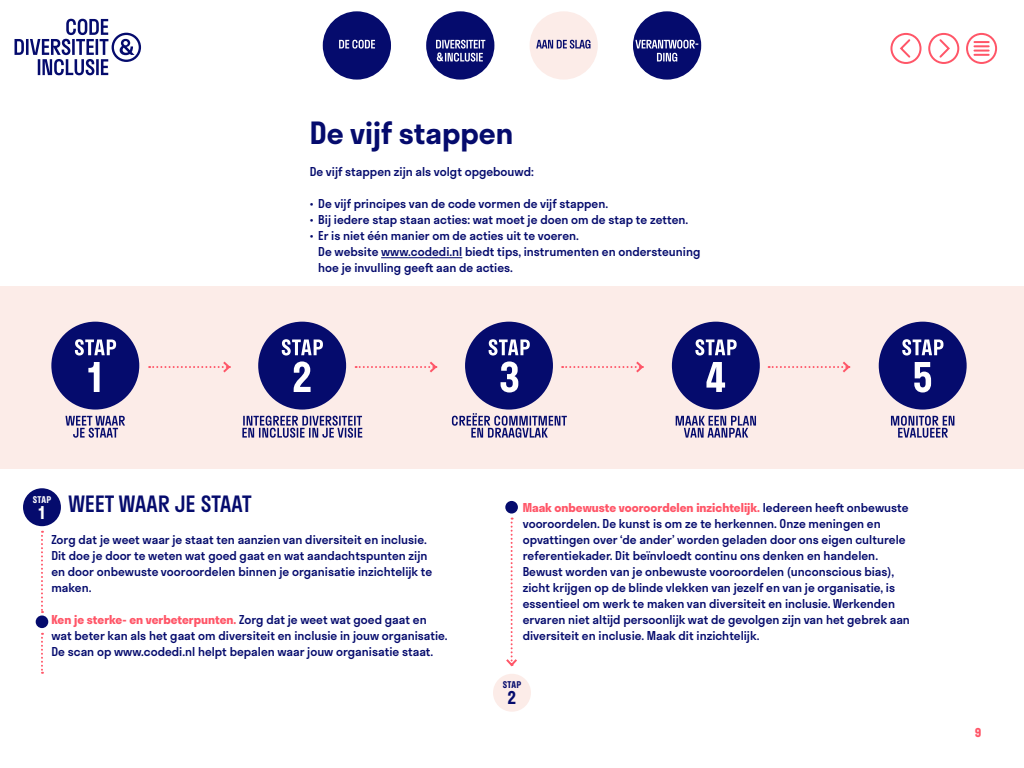
<style>
.page{position:relative;width:1024px;height:768px;background:#fff}
.page>*{position:absolute;margin:0;border:0;box-sizing:border-box;transform-origin:0 0}
.KOP_1{font:600 30px "Stratos";color:#050b6d}
.STAP_KOP{font:500 22px "Stratos";color:#050b6d}
.t1{font:600 17.3px "Stratos";color:#fff}
.t2{font:600 17.3px "Stratos";color:#050b6d}
.PLAT_STAP{font:500 12px/16px "Stratos";color:#050b6d}
.OPSOMMING{font:500 12px/16px "Stratos";color:#050b6d}
.PLAT{font:500 12px "Stratos";color:#050b6d}
.t3{font:700 12px "Stratos";color:#ff5668}
.t4{font:600 9.1px "Stratos";color:#fff}
.t5{font:600 9.1px "Stratos";color:#050b6d}
.s1{font-weight:700;color:#ff5668}
</style>
<div class="page">
<div style="left:0;top:286px;width:1024px;height:183px;background:#fcece8"></div>
<hr style="left:381px;top:257px;width:81px;height:1px;background:#050b6d">
<div style="left:51px;top:322px;width:88px;height:88px;background:#050b6d;border-radius:50%"></div>
<svg style="left:75px;top:339px;width:41px;height:17px"></svg>
<svg style="left:88px;top:362px;width:12px;height:30px"></svg>
<svg style="left:65px;top:416px;width:60px;height:22px"></svg>
<div style="left:258px;top:322px;width:88px;height:88px;background:#050b6d;border-radius:50%"></div>
<svg style="left:282px;top:339px;width:41px;height:53px"></svg>
<svg style="left:242px;top:416px;width:120px;height:22px"></svg>
<div style="left:465px;top:322px;width:88px;height:88px;background:#050b6d;border-radius:50%"></div>
<svg style="left:489px;top:339px;width:41px;height:54px"></svg>
<svg style="left:452px;top:413px;width:115px;height:25px"></svg>
<div style="left:672px;top:322px;width:88px;height:88px;background:#050b6d;border-radius:50%"></div>
<svg style="left:695px;top:339px;width:42px;height:17px"></svg>
<svg style="left:706px;top:362px;width:19px;height:30px"></svg>
<svg style="left:676px;top:416px;width:80px;height:22px"></svg>
<div style="left:879px;top:322px;width:88px;height:88px;background:#050b6d;border-radius:50%"></div>
<svg style="left:914px;top:362px;width:17px;height:31px"></svg>
<svg style="left:902px;top:339px;width:41px;height:17px"></svg>
<svg style="left:891px;top:416px;width:63px;height:22px"></svg>
<svg style="left:149px;top:361px;width:82px;height:12px"></svg>
<svg style="left:356px;top:361px;width:82px;height:12px"></svg>
<svg style="left:562px;top:361px;width:82px;height:12px"></svg>
<svg style="left:769px;top:361px;width:82px;height:12px"></svg>
<div style="left:23px;top:488px;width:38px;height:38px;background:#050b6d;border-radius:50%"></div>
<svg style="left:41px;top:531px;width:2px;height:82px"></svg>
<svg style="left:41px;top:633px;width:2px;height:41px"></svg>
<div style="left:36px;top:615px;width:12px;height:13px;background:#050b6d;border-radius:50%"></div>
<svg style="left:506px;top:518px;width:11px;height:149px"></svg>
<div style="left:505px;top:501px;width:13px;height:13px;background:#050b6d;border-radius:50%"></div>
<div style="left:493px;top:674px;width:38px;height:38px;background:#fcece8;border-radius:50%"></div>
<div style="left:323px;top:11px;width:68px;height:69px;background:#050b6d;border-radius:50%"></div>
<div style="left:530px;top:11px;width:68px;height:69px;background:#fcece8;border-radius:50%"></div>
<div style="left:633px;top:11px;width:68px;height:69px;background:#050b6d;border-radius:50%"></div>
<div style="left:426px;top:11px;width:68px;height:69px;background:#050b6d;border-radius:50%"></div>
<svg style="left:339px;top:40px;width:36px;height:9px"></svg>
<svg style="left:436px;top:40px;width:49px;height:22px"></svg>
<svg style="left:536px;top:40px;width:55px;height:9px"></svg>
<svg style="left:635px;top:40px;width:63px;height:22px"></svg>
<div style="left:928px;top:33px;width:31px;height:31px;border:2px solid #ff5668;border-radius:50%"></div>
<svg style="left:939px;top:37px;width:12px;height:23px"></svg>
<div style="left:890px;top:33px;width:32px;height:31px;border:2px solid #ff5668;border-radius:50%"></div>
<svg style="left:898px;top:37px;width:13px;height:23px"></svg>
<div style="left:966px;top:33px;width:31px;height:31px;border:2px solid #ff5668;border-radius:50%"></div>
<svg style="left:974px;top:41px;width:15px;height:15px"></svg>
<svg style="left:15px;top:19px;width:126px;height:56px"></svg>
<h2 class="KOP_1" style="left:310px;top:109px;width:205px">De vijf stappen</h2>
<p class="PLAT" style="left:310px;top:162px;width:226px">De vijf stappen zijn als volgt opgebouwd:</p>
<p class="OPSOMMING" style="left:310px;top:195px;width:300px">• De vijf principes van de code vormen de vijf stappen.</p>
<p class="OPSOMMING" style="left:310px;top:211px;width:380px">• Bij iedere stap staan acties: wat moet je doen om de stap te zetten.</p>
<p class="OPSOMMING" style="left:310px;top:227px;width:271px">• Er is niet één manier om de acties uit te voeren.</p>
<p class="OPSOMMING" style="left:318px;top:243px;width:384px">De website www.codedi.nl biedt tips, instrumenten en ondersteuning hoe je invulling geeft aan de acties.</p>
<h2 class="STAP_KOP" style="left:68px;top:486px;width:185px">WEET WAAR JE STAAT</h2>
<p class="PLAT_STAP" style="left:51px;top:531px;width:382px">Zorg dat je weet waar je staat ten aanzien van diversiteit en inclusie.<br>Dit doe je door te weten wat goed gaat en wat aandachtspunten zijn en door onbewuste vooroordelen binnen je organisatie inzichtelijk te maken.</p>
<p class="PLAT_STAP" style="left:51px;top:611px;width:398px"><span class="s1">Ken je sterke- en verbeterpunten.</span> Zorg dat je weet wat goed gaat en wat beter kan als het gaat om diversiteit en inclusie in jouw organisatie.<br>De scan op www.codedi.nl helpt bepalen waar jouw organisatie staat.</p>
<p class="t4" style="left:33px;top:492px;width:20px">STAP</p>
<h3 class="t1" style="left:37px;top:498px;width:11px">1</h3>
<p class="PLAT_STAP" style="left:523px;top:499px;width:387px"><span class="s1">Maak onbewuste vooroordelen inzichtelijk.</span> Iedereen heeft onbewuste vooroordelen. De kunst is om ze te herkennen. Onze meningen en</p>
<p class="PLAT_STAP" style="left:523px;top:531px;width:384px">opvattingen over ‘de ander’ worden geladen door ons eigen culturele referentiekader. Dit beïnvloedt continu ons denken en handelen.</p>
<p class="PLAT_STAP" style="left:523px;top:563px;width:389px">Bewust worden van je onbewuste vooroordelen (unconscious bias), zicht krijgen op de blinde vlekken van jezelf en van je organisatie, is essentieel om werk te maken van diversiteit en inclusie. Werkenden ervaren niet altijd persoonlijk wat de gevolgen zijn van het gebrek aan diversiteit en inclusie. Maak dit inzichtelijk.</p>
<p class="t5" style="left:503px;top:678px;width:20px">STAP</p>
<h3 class="t2" style="left:507px;top:684px;width:11px">2</h3>
<p class="t3" style="left:975px;top:723px;width:8px">9</p>
</div>
